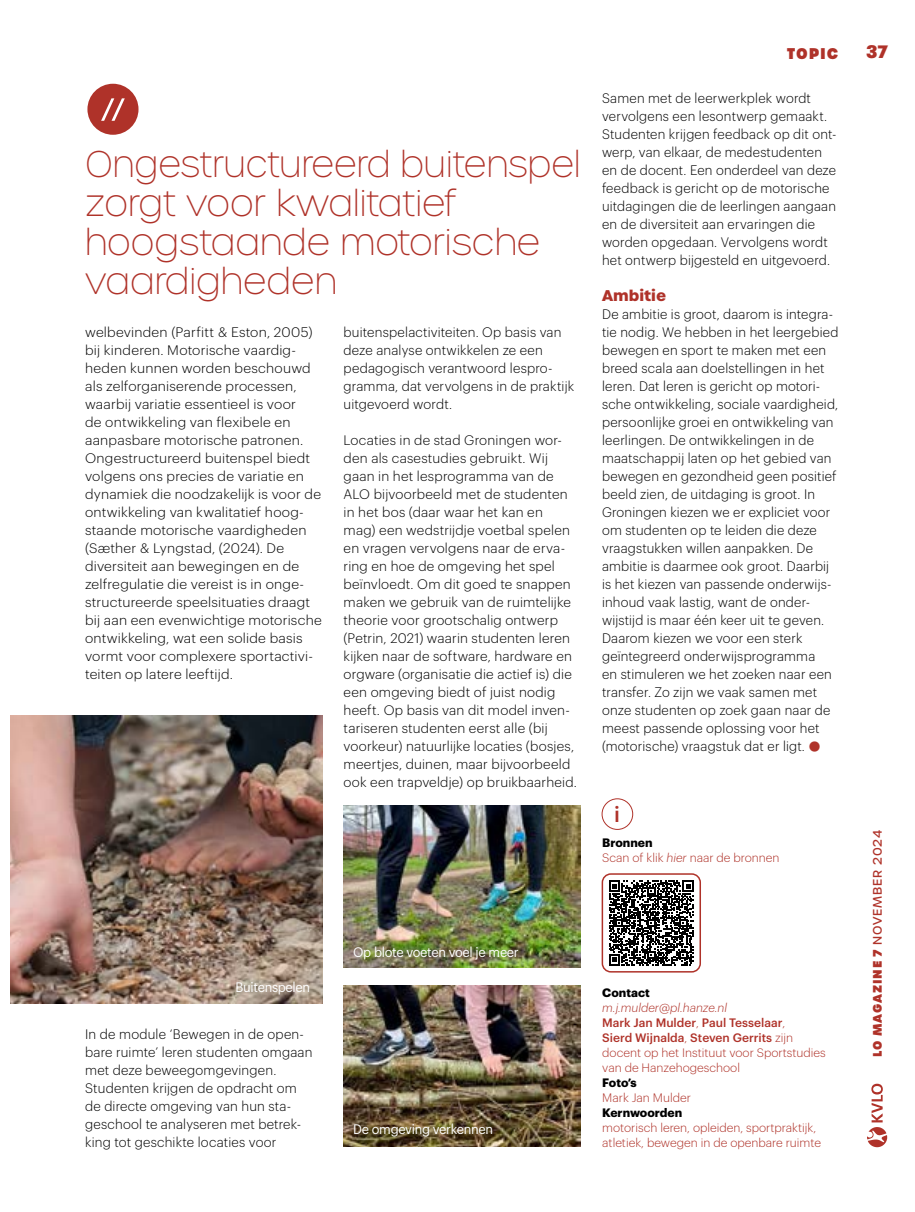
<style>
.page{position:relative;width:915px;height:1212px;background:#fff}
.page>*{position:absolute;margin:0;border:0;box-sizing:border-box;transform-origin:0 0}
.t1{font:100 69px "Urbane";color:#fff}
.t2{font:100 36px/39px "Urbane";color:#af3229}
.t3{font:31.5px "Graphik Super";color:#af3229}
.t4{font:500 21.6px "Graphik";color:#af3229}
.t5{font:900 18px "GT Walsheim Pro";color:#af3229}
.t6{font:700 15px "Urbane";color:#af3229}
.t7{font:800 15px "Urbane";letter-spacing:.06em;color:#af3229}
.t8{font:300 13.5px/18px "Graphik";letter-spacing:.015em;color:#000}
.t9{font:13.5px "Graphik";letter-spacing:-.025em;color:#fff;scale:.95 1}
.t10{font:300 12px/15px "Graphik";color:#af3229}
.t11{font:700 12px "Graphik";color:#000}
.t12{font:500 12px "Urbane";letter-spacing:.075em;color:#af3229}
.s1{font-weight:700;color:#000}
.s2{font-style:italic}
.s3{font-weight:500}
.s4{font-weight:800}
</style>
<div class="page">
<div style="left:87px;top:84px;width:51px;height:51px;background:#af3229;border-radius:50%"></div>
<svg style="left:867px;top:1084px;width:19px;height:63px"></svg>
<div style="left:601px;top:798px;width:32px;height:32px;border:1px solid #af3229;border-radius:50%"></div>
<svg style="left:609px;top:880px;width:84px;height:85px"></svg>
<div style="left:601px;top:873px;width:99px;height:99px;border:2px solid #af3229;border-radius:9px"></div>
<img style="left:11px;top:715px;width:311px;height:288px">
<img style="left:343px;top:985px;width:237px;height:162px">
<img style="left:343px;top:805px;width:237px;height:162px">
<h1 class="t1" style="left:100px;top:80px;width:28px">“</h1>
<h2 class="t2" style="left:85px;top:145px;width:496px">Ongestructureerd buitenspel zorgt voor kwalitatief hoogstaande motorische vaardigheden</h2>
<p class="t8" style="left:85px;top:322px;width:238px">welbevinden (Par!itt &amp; Eston, 2005) bij kinderen. Motorische vaardig&shy;heden kunnen worden beschouwd als zelforganiserende processen, waarbij variatie essentieel is voor<br>de ontwikkeling van !lexibele en aanpasbare motorische patronen.<br>Ongestructureerd buitenspel biedt volgens ons precies de variatie en dynamiek die noodzakelijk is voor de ontwikkeling van kwalitatief hoog&shy;staande motorische vaardigheden (Sæther &amp; Lyngstad, (2024). De diversiteit aan bewegingen en de zelfregulatie die vereist is in onge&shy;structureerde speelsituaties draagt bij aan een evenwichtige motorische ontwikkeling, wat een solide basis vormt voor complexere sportactivi&shy;teiten op latere leeftijd.</p>
<p class="t8" style="left:343px;top:322px;width:232px">buitenspelactiviteiten. Op basis van deze analyse ontwikkelen ze een pedagogisch verantwoord lespro&shy;gramma, dat vervolgens in de praktijk uitgevoerd wordt.</p>
<p class="t8" style="left:343px;top:430px;width:235px">Locaties in de stad Groningen wor&shy;den als casestudies gebruikt. Wij gaan in het lesprogramma van de ALO bijvoorbeeld met de studenten in het bos (daar waar het kan en mag) een wedstrijdje voetbal spelen en vragen vervolgens naar de erva&shy;ring en hoe de omgeving het spel beïnvloedt. Om dit goed te snappen maken we gebruik van de ruimtelijke theorie voor grootschalig ontwerp (Petrin, 2021) waarin studenten leren kijken naar de software, hardware en orgware (organisatie die actief is) die een omgeving biedt of juist nodig heeft. Op basis van dit model inven&shy;tariseren studenten eerst alle (bij voorkeur) natuurlijke locaties (bosjes, meertjes, duinen, maar bijvoorbeeld ook een trapveldje) op bruikbaarheid.</p>
<p class="t9" style="left:235px;top:977px;width:80px">Buitenspelen</p>
<p class="t8" style="left:85px;top:1024px;width:229px">In de module ‘Bewegen in de open&shy;bare ruimte’ leren studenten omgaan met deze beweegomgevingen.<br>Studenten krijgen de opdracht om de directe omgeving van hun sta&shy;geschool te analyseren met betrek&shy;king tot geschikte locaties voor</p>
<p class="t9" style="left:353px;top:942px;width:176px">Op blote voeten voel je meer</p>
<p class="t9" style="left:353px;top:1118px;width:149px">De omgeving verkennen</p>
<p class="t7" style="left:786px;top:43px;width:53px">TOPIC</p>
<h3 class="t5" style="left:865px;top:40px;width:23px">37</h3>
<p class="t8" style="left:602px;top:88px;width:236px">Samen met de leerwerkplek wordt vervolgens een lesontwerp gemaakt.<br>Studenten krijgen feedback op dit ont&shy;werp, van elkaar, de medestudenten en de docent. Een onderdeel van deze feedback is gericht op de motorische uitdagingen die de leerlingen aangaan en de diversiteit aan ervaringen die worden opgedaan. Vervolgens wordt het ontwerp bijgesteld en uitgevoerd.</p>
<p class="t6" style="left:602px;top:285px;width:66px">Ambitie</p>
<p class="t8" style="left:602px;top:304px;width:238px">De ambitie is groot, daarom is integra&shy;tie nodig. We hebben in het leergebied bewegen en sport te maken met een breed scala aan doelstellingen in het leren. Dat leren is gericht op motori&shy;sche ontwikkeling, sociale vaardigheid, persoonlijke groei en ontwikkeling van leerlingen. De ontwikkelingen in de maatschappij laten op het gebied van bewegen en gezondheid geen positief beeld zien, de uitdaging is groot. In Groningen kiezen we er expliciet voor om studenten op te leiden die deze vraagstukken willen aanpakken. De ambitie is daarmee ook groot. Daarbij is het kiezen van passende onderwijs&shy;inhoud vaak lastig, want de onder&shy;wijstijd is maar één keer uit te geven.<br>Daarom kiezen we voor een sterk geïntegreerd onderwijsprogramma<br>en stimuleren we het zoeken naar een transfer. Zo zijn we vaak samen met onze studenten op zoek gaan naar de meest passende oplossing voor het (motorische) vraagstuk dat er ligt.</p>
<h3 class="t3" style="left:808px;top:719px;width:14px">•</h3>
<h3 class="t4" style="left:614px;top:797px;width:7px">i</h3>
<p class="t10" style="left:602px;top:834px;width:179px"><span class="s1">Bronnen<br></span>Scan of klik <span class="s2">hier</span> naar de bronnen</p>
<p class="t11" style="left:602px;top:983px;width:49px">Contact</p>
<p class="t10" style="left:602px;top:999px;width:225px"><span class="s2">m.j.mulder@pl.hanze.nl<br></span><span class="s3">Mark Jan Mulder</span>, <span class="s3">Paul Tesselaar</span>,<br><span class="s3">Sierd Wijnalda</span>, <span class="s3">Steven Gerrits</span> zijn docent op het Instituut voor Sportstudies van de Hanzehogeschool</p>
<p class="t11" style="left:602px;top:1073px;width:36px">Foto’s</p>
<p class="t10" style="left:602px;top:1089px;width:90px">Mark Jan Mulder</p>
<p class="t11" style="left:602px;top:1103px;width:82px">Kernwoorden</p>
<p class="t10" style="left:602px;top:1119px;width:220px">motorisch leren, opleiden, sportpraktijk, atletiek, bewegen in de openbare ruimte</p>
<p class="t12" style="left:869px;top:1057px;width:229px;rotate:-90deg"><span class="s4">LO MAGAZINE 7</span> NOVEMBER 2024</p>
</div>
